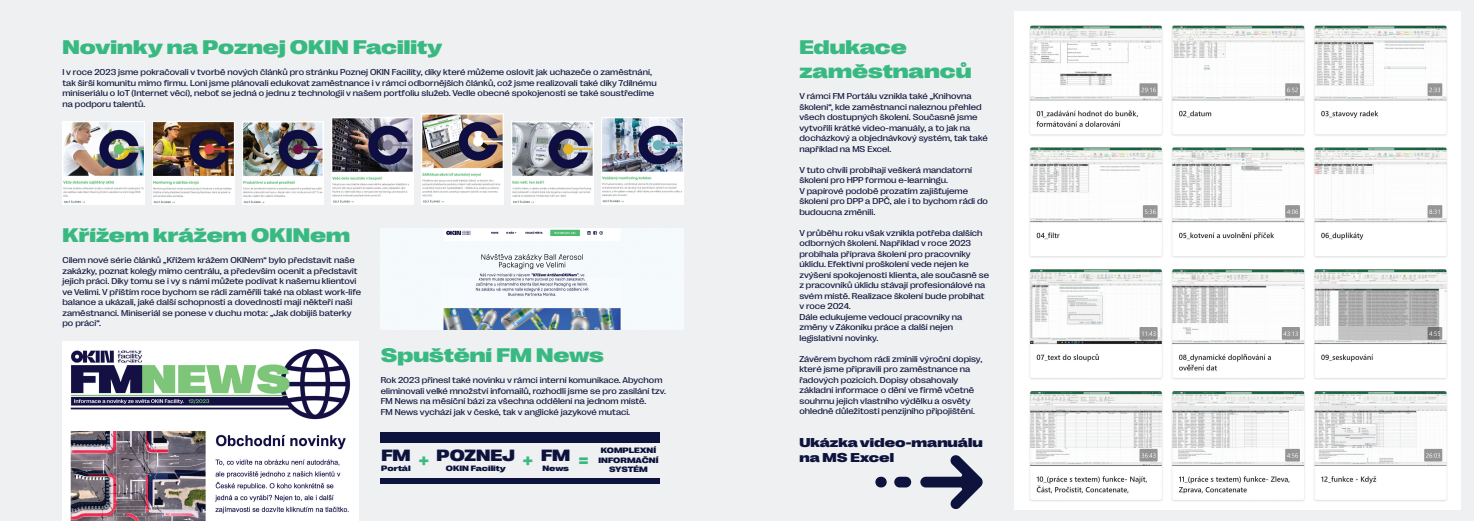
<style>
.page{position:relative;width:1474px;height:521px;background:#fff}
.page>*{position:absolute;margin:0;border:0;box-sizing:border-box;transform-origin:0 0}
.t1{font:20.12px/24.2px "Right Grotesk Spatial Dark";color:#39b982}
.t2{font:16.62px "Right Grotesk Spatial Dark";color:#0d133d}
.t3{font:16.62px "Right Grotesk Spatial Dark";color:#39b982}
.t4{font:13.12px/15.8px "Right Grotesk Spatial Dark";color:#0d133d}
.t5{font:expanded 8.75px/10.5px "Right Grotesk";color:#0d133d}
.t6{font:7.96px/9.5px "Right Grotesk Spatial Dark";color:#0d133d;text-align:center}
</style>
<div class="page">
<div style="left:737px;top:0;width:736px;height:521px;background:#eff0f1"></div>
<div style="left:0;top:0;width:737px;height:521px;background:#eff0f1"></div>
<img style="left:62px;top:122px;width:82px;height:83px">
<img style="left:152px;top:122px;width:82px;height:83px">
<img style="left:242px;top:122px;width:82px;height:83px">
<img style="left:332px;top:118px;width:82px;height:87px">
<img style="left:422px;top:114px;width:81px;height:91px">
<img style="left:511px;top:122px;width:82px;height:83px">
<img style="left:601px;top:117px;width:82px;height:88px">
<img style="left:381px;top:228px;width:302px;height:101px">
<img style="left:62px;top:342px;width:296px;height:179px">
<div style="left:381px;top:432px;width:279px;height:10px;background:#0d133d"></div>
<div style="left:381px;top:478px;width:279px;height:6px;background:#0d133d"></div>
<img style="left:1014px;top:12px;width:446px;height:497px">
<svg style="left:920px;top:455px;width:63px;height:54px"></svg>
<div style="left:894px;top:477px;width:17px;height:10px;background:#0d133d;border-radius:5px"></div>
<div style="left:875px;top:477px;width:11px;height:10px;background:#0d133d;border-radius:5px"></div>
<h1 class="t1" style="left:62px;top:35px;width:381px">Novinky na Poznej OKIN Facility</h1>
<p class="t5" style="left:62px;top:67px;width:595px">I v roce 2023 jsme pokračovali v tvorbě nových článků pro stránku Poznej OKIN Facility, díky které můžeme oslovit jak uchazeče o zaměstnání, tak širší komunitu mimo firmu. Loni jsme plánovali edukovat zaměstnance i v rámci odbornějších článků, což jsme realizovali také díky 7dílnému miniseriálu o IoT (Internet věcí), neboť se jedná o jednu z technologií v našem portfoliu služeb. Vedle obecné spokojenosti se také soustředíme na podporu talentů.</p>
<h1 class="t1" style="left:62px;top:223px;width:289px">Křížem krážem OKINem</h1>
<p class="t5" style="left:62px;top:255px;width:300px">Cílem nové série článků „Křížem krážem OKINem“ bylo představit naše zakázky, poznat kolegy mimo centrálu, a především ocenit a představit jejich práci. Díky tomu se i vy s námi můžete podívat k našemu klientovi ve Velimi. V příštím roce bychom se rádi zaměřili také na oblast work-life balance a ukázali, jaké další schopnosti a dovednosti mají někteří naši zaměstnanci. Miniseriál se ponese v duchu mota: „Jak dobíjíš baterky po práci“.</p>
<h1 class="t1" style="left:381px;top:343px;width:225px">Spuštění FM News</h1>
<p class="t5" style="left:381px;top:375px;width:287px">Rok 2023 přinesl také novinku v rámci interní komunikace. Abychom eliminovali velké množství infomailů, rozhodli jsme se pro zasílání tzv.<br>FM News na měsíční bázi za všechna oddělení na jednom místě.<br>FM News vychází jak v české, tak v anglické jazykové mutaci.</p>
<h2 class="t2" style="left:381px;top:447px;width:31px">FM</h2>
<p class="t6" style="left:381px;top:463px;width:31px">Portál</p>
<p class="t6" style="left:419px;top:463px;width:116px"><sup>+</sup> OKIN Facility <sup>+</sup></p>
<h2 class="t3" style="left:578px;top:451px;width:12px">=</h2>
<p class="t6" style="left:598px;top:446px;width:61px">KOMPLEXNÍ<br>INFORMAČNÍ<br>SYSTÉM</p>
<h2 class="t2" style="left:436px;top:447px;width:80px">POZNEJ</h2>
<h2 class="t2" style="left:541px;top:447px;width:31px">FM</h2>
<p class="t6" style="left:542px;top:463px;width:28px">News</p>
<h1 class="t1" style="left:799px;top:35px;width:174px">Edukace zaměstnanců</h1>
<p class="t5" style="left:799px;top:91px;width:190px">V rámci FM Portálu vznikla také „Knihovna školení“, kde zaměstnanci naleznou přehled všech dostupných školení. Současně jsme vytvořili krátké video-manuály, a to jak na docházkový a objednávkový systém, tak také například na MS Excel.</p>
<p class="t5" style="left:799px;top:165px;width:190px">V tuto chvíli probíhají veškerá mandatorní školení pro HPP formou e-learningu.<br>V papírové podobě prozatím zajišťujeme školení pro DPP a DPČ, ale i to bychom rádi do budoucna změnili.</p>
<p class="t5" style="left:799px;top:228px;width:191px">V průběhu roku však vznikla potřeba dalších odborných školení. Například v roce 2023 probíhala příprava školení pro pracovníky úklidu. Efektivní proškolení vede nejen ke zvýšení spokojenosti klienta, ale současně se z pracovníků úklidu stávají profesionálové na svém místě. Realizace školení bude probíhat v roce 2024.<br>Dále edukujeme vedoucí pracovníky na změny v Zákoníku práce a další nejen legislativní novinky.</p>
<p class="t5" style="left:799px;top:354px;width:184px">Závěrem bychom rádi zmínili výroční dopisy, které jsme připravili pro zaměstnance na řadových pozicích. Dopisy obsahovaly základní informace o dění ve firmě včetně souhrnu jejich vlastního výdělku a osvěty ohledně důležitosti penzijního připojištění.</p>
<h3 class="t4" style="left:799px;top:434px;width:185px">Ukázka video-manuálu na MS Excel</h3>
</div>
